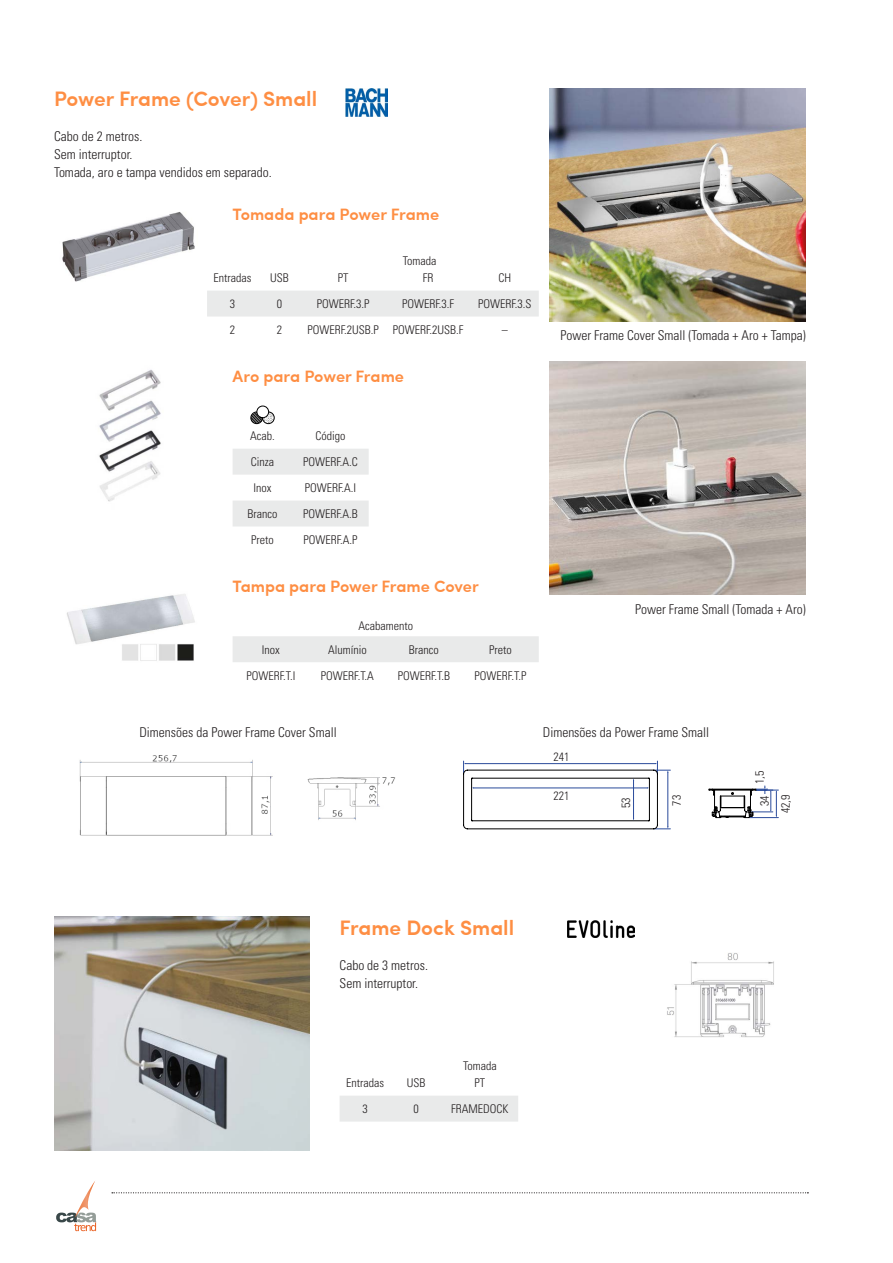
<style>
.page{position:relative;width:893px;height:1263px;background:#fff}
.page>*{position:absolute;margin:0;border:0;box-sizing:border-box;transform-origin:0 0}
.t1{font:600 21px "Sofia Pro";color:#fe8e43}
.t2{font:600 16.5px "Sofia Pro";color:#fe8e43}
.t3{font:300 condensed 13.5px "Univers LT Std";color:#231f20}
.t4{font:300 condensed 12px "Univers LT Std";color:#231f20}
</style>
<div class="page">
<svg style="left:56px;top:1181px;width:40px;height:50px"></svg>
<svg style="left:112px;top:1192px;width:696px;height:1px"></svg>
<img style="left:550px;top:361px;width:256px;height:234px">
<img style="left:99px;top:369px;width:62px;height:133px">
<svg style="left:233px;top:449px;width:136px;height:77px"></svg>
<svg style="left:250px;top:406px;width:24px;height:18px"></svg>
<img style="left:550px;top:88px;width:256px;height:233px">
<img style="left:345px;top:88px;width:43px;height:29px">
<img style="left:67px;top:594px;width:128px;height:67px">
<div style="left:233px;top:636px;width:306px;height:26px;background:#e9eaea"></div>
<img style="left:62px;top:212px;width:133px;height:70px">
<div style="left:207px;top:291px;width:332px;height:25px;background:#e9eaea"></div>
<img style="left:79px;top:755px;width:194px;height:81px">
<img style="left:307px;top:777px;width:88px;height:43px">
<svg style="left:463px;top:761px;width:207px;height:68px"></svg>
<div style="left:621px;top:796px;width:9px;height:13px;background:#fff"></div>
<div style="left:552px;top:791px;width:19px;height:9px;background:#fff"></div>
<svg style="left:709px;top:786px;width:69px;height:32px"></svg>
<div style="left:760px;top:794px;width:9px;height:14px;background:#fff"></div>
<img style="left:54px;top:917px;width:256px;height:233px">
<div style="left:340px;top:1096px;width:178px;height:25px;background:#e9eaea"></div>
<img style="left:567px;top:920px;width:68px;height:17px">
<img style="left:667px;top:953px;width:107px;height:84px">
<p class="t1" style="left:54px;top:83px;width:265px">Power Frame (Cover) Small</p>
<p class="t3" style="left:54px;top:128px;width:90px">Cabo de 2 metros.</p>
<p class="t3" style="left:54px;top:146px;width:80px">Sem interruptor.</p>
<p class="t3" style="left:54px;top:164px;width:219px">Tomada, aro e tampa vendidos em separado.</p>
<p class="t2" style="left:233px;top:202px;width:208px">Tomada para Power Frame</p>
<p class="t4" style="left:403px;top:253px;width:35px">Tomada</p>
<p class="t4" style="left:214px;top:270px;width:39px">Entradas</p>
<p class="t4" style="left:270px;top:270px;width:20px">USB</p>
<p class="t4" style="left:338px;top:270px;width:12px">PT</p>
<p class="t4" style="left:423px;top:270px;width:12px">FR</p>
<p class="t4" style="left:498px;top:270px;width:14px">CH</p>
<p class="t4" style="left:230px;top:296px;width:7px">3</p>
<p class="t4" style="left:277px;top:296px;width:7px">0</p>
<p class="t4" style="left:317px;top:296px;width:54px">POWERF.3.P</p>
<p class="t4" style="left:402px;top:296px;width:54px">POWERF.3.F</p>
<p class="t4" style="left:478px;top:296px;width:55px">POWERF.3.S</p>
<p class="t4" style="left:230px;top:322px;width:7px">2</p>
<p class="t4" style="left:277px;top:322px;width:7px">2</p>
<p class="t4" style="left:307px;top:322px;width:73px">POWERF.2USB.P</p>
<p class="t4" style="left:393px;top:322px;width:72px">POWERF.2USB.F</p>
<p class="t4" style="left:502px;top:322px;width:7px">–</p>
<p class="t2" style="left:233px;top:363px;width:173px">Aro para Power Frame</p>
<p class="t4" style="left:250px;top:429px;width:26px">Acab.</p>
<p class="t4" style="left:315px;top:429px;width:31px">Código</p>
<p class="t4" style="left:251px;top:454px;width:25px">Cinza</p>
<p class="t4" style="left:303px;top:454px;width:56px">POWERF.A.C</p>
<p class="t4" style="left:253px;top:480px;width:19px">Inox</p>
<p class="t4" style="left:305px;top:480px;width:53px">POWERF.A.I</p>
<p class="t4" style="left:247px;top:506px;width:31px">Branco</p>
<p class="t4" style="left:303px;top:506px;width:56px">POWERF.A.B</p>
<p class="t4" style="left:251px;top:532px;width:24px">Preto</p>
<p class="t4" style="left:303px;top:532px;width:56px">POWERF.A.P</p>
<p class="t2" style="left:233px;top:573px;width:248px">Tampa para Power Frame Cover</p>
<p class="t4" style="left:358px;top:619px;width:56px">Acabamento</p>
<p class="t4" style="left:262px;top:642px;width:19px">Inox</p>
<p class="t4" style="left:328px;top:642px;width:40px">Alumínio</p>
<p class="t4" style="left:409px;top:642px;width:31px">Branco</p>
<p class="t4" style="left:489px;top:642px;width:24px">Preto</p>
<p class="t4" style="left:246px;top:668px;width:51px">POWERF.T.I</p>
<p class="t4" style="left:321px;top:668px;width:55px">POWERF.T.A</p>
<p class="t4" style="left:398px;top:668px;width:54px">POWERF.T.B</p>
<p class="t4" style="left:475px;top:668px;width:53px">POWERF.T.P</p>
<p class="t3" style="left:560px;top:327px;width:247px">Power Frame Cover Small (Tomada + Aro + Tampa)</p>
<p class="t3" style="left:635px;top:601px;width:172px">Power Frame Small (Tomada + Aro)</p>
<p class="t3" style="left:139px;top:724px;width:199px">Dimensões da Power Frame Cover Small</p>
<p class="t3" style="left:543px;top:724px;width:168px">Dimensões da Power Frame Small</p>
<p class="t4" style="left:553px;top:749px;width:17px">241</p>
<p class="t4" style="left:619px;top:808px;width:12px;rotate:-90deg">53</p>
<p class="t4" style="left:553px;top:789px;width:17px">221</p>
<p class="t4" style="left:669px;top:806px;width:12px;rotate:-90deg">73</p>
<p class="t1" style="left:340px;top:912px;width:176px">Frame Dock Small</p>
<p class="t3" style="left:340px;top:957px;width:90px">Cabo de 3 metros.</p>
<p class="t3" style="left:340px;top:975px;width:80px">Sem interruptor.</p>
<p class="t4" style="left:463px;top:1058px;width:35px">Tomada</p>
<p class="t4" style="left:346px;top:1075px;width:39px">Entradas</p>
<p class="t4" style="left:407px;top:1075px;width:20px">USB</p>
<p class="t4" style="left:475px;top:1075px;width:12px">PT</p>
<p class="t4" style="left:362px;top:1101px;width:7px">3</p>
<p class="t4" style="left:413px;top:1101px;width:7px">0</p>
<p class="t4" style="left:451px;top:1101px;width:59px">FRAMEDOCK</p>
<p class="t4" style="left:752px;top:784px;width:15px;rotate:-90deg">1,5</p>
<p class="t4" style="left:757px;top:806px;width:12px;rotate:-90deg">34</p>
<p class="t4" style="left:778px;top:813px;width:20px;rotate:-90deg">42,9</p>
</div>
